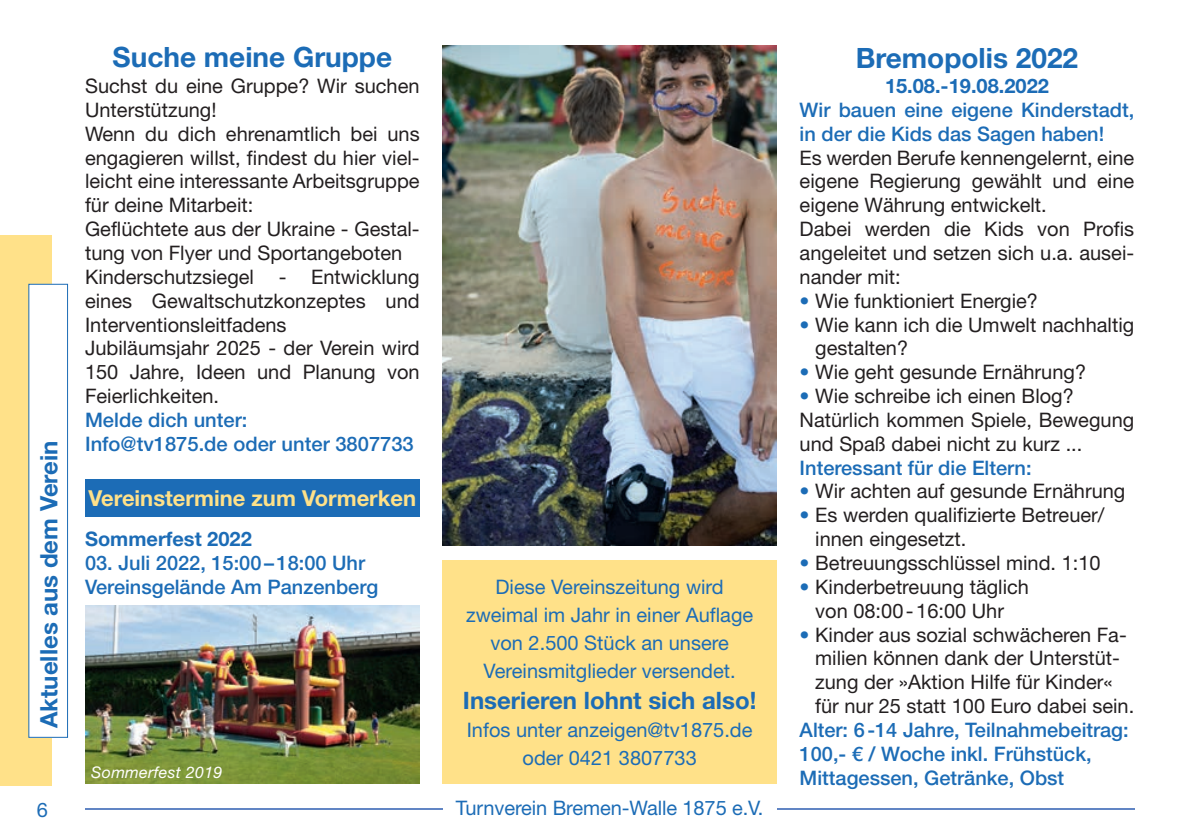
<style>
.page{position:relative;width:1191px;height:840px;background:#fff}
.page>*{position:absolute;margin:0;border:0;box-sizing:border-box;transform-origin:0 0}
.t1{font:700 28px "Helvetica Neue LT";color:#1c6cb6}
.t2{font:700 24px "Helvetica Neue LT";color:#1c6cb6}
.t3{font:700 22px "Helvetica Neue LT";color:#ffe189}
.t4{font:20px/23.8px "Helvetica Neue LT";color:#231f20}
.t5{font:500 20px/23.8px "Helvetica Neue LT";color:#1c6cb6}
.t6{font:20px/28px "Helvetica Neue LT";color:#1c6cb6;text-align:center}
.t7{font:700 20px "Helvetica Neue LT";color:#1c6cb6}
.t8{font:italic 16px "Helvetica Neue LT";letter-spacing:.02em;color:#fff}
.s1{color:#1c6cb6}
</style>
<div class="page">
<div style="left:0;top:235px;width:51px;height:550px;background:#ffe189"></div>
<div style="left:29px;top:284px;width:39px;height:453px;background:#fff"></div>
<div style="left:28px;top:283px;width:40px;height:454px;border:1px solid #1c6cb6"></div>
<hr style="left:85px;top:807px;width:357px;height:1px;background:#6185c4">
<hr style="left:777px;top:807px;width:357px;height:1px;background:#6185c4">
<img style="left:443px;top:45px;width:333px;height:500px">
<img style="left:85px;top:605px;width:335px;height:177px">
<div style="left:85px;top:478px;width:335px;height:38px;background:#1c6cb6"></div>
<div style="left:442px;top:560px;width:335px;height:222px;background:#ffe189"></div>
<p class="t2" style="left:34px;top:728px;width:289px;rotate:-90deg">Aktuelles aus dem Verein</p>
<p class="t6" style="left:37px;top:795px;width:13px">6</p>
<h1 class="t1" style="left:113px;top:40px;width:281px">Suche meine Gruppe</h1>
<p class="t4" style="left:85px;top:74px;width:336px">Suchst du eine Gruppe? Wir suchen<br>Unterstützung!<br>Wenn du dich ehrenamtlich bei uns engagieren willst, findest du hier viel&shy;leicht eine interessante Arbeitsgruppe für deine Mitarbeit:<br>Geflüchtete aus der Ukraine - Gestal&shy;tung von Flyer und Sportangeboten<br>Kinderschutzsiegel - Entwicklung eines Gewaltschutzkonzeptes und<br>Interventionsleitfadens<br>Jubiläumsjahr 2025 - der Verein wird<br>150 Jahre, Ideen und Planung von<br>Feierlichkeiten.</p>
<p class="t5" style="left:85px;top:407px;width:330px">Melde dich unter:<br>Info@tv1875.de oder unter 3807733</p>
<p class="t3" style="left:89px;top:484px;width:329px">Vereinstermine zum Vormerken</p>
<p class="t7" style="left:85px;top:526px;width:168px">Sommerfest 2022</p>
<p class="t5" style="left:85px;top:550px;width:295px">03. Juli 2022, 15:00 – 18:00 Uhr<br>Vereinsgelände Am Panzenberg</p>
<p class="t8" style="left:91px;top:762px;width:133px">Sommerfest 2019</p>
<p class="t6" style="left:466px;top:572px;width:289px">Diese Vereinszeitung wird zweimal im Jahr in einer Auflage von 2.500 Stück an unsere<br>Vereinsmitglieder versendet.</p>
<p class="t2" style="left:463px;top:685px;width:295px">Inserieren lohnt sich also!</p>
<p class="t6" style="left:467px;top:715px;width:287px">Infos unter anzeigen@tv1875.de oder 0421 3807733</p>
<p class="t6" style="left:456px;top:792px;width:309px">Turnverein Bremen-Walle 1875 e.V.</p>
<h1 class="t1" style="left:855px;top:40px;width:224px">Bremopolis 2022</h1>
<p class="t7" style="left:885px;top:73px;width:165px">15.08.-19.08.2022</p>
<p class="t5" style="left:799px;top:98px;width:336px">Wir bauen eine eigene Kinderstadt, in der die Kids das Sagen haben!</p>
<p class="t4" style="left:799px;top:145px;width:336px">Es werden Berufe kennengelernt, eine eigene Regierung gewählt und eine eigene Währung entwickelt.<br>Dabei werden die Kids von Profis angeleitet und setzen sich u.a. ausei&shy;nander mit:</p>
<p class="t4" style="left:799px;top:288px;width:240px"><span class="s1">•</span> Wie funktioniert Energie?</p>
<p class="t4" style="left:815px;top:312px;width:320px;text-indent:-16px"><span class="s1">•</span> Wie kann ich die Umwelt nachhaltig gestalten?</p>
<p class="t4" style="left:799px;top:360px;width:288px"><span class="s1">•</span> Wie geht gesunde Ernährung?</p>
<p class="t4" style="left:799px;top:383px;width:336px"><span class="s1">•</span> Wie schreibe ich einen Blog?<br>Natürlich kommen Spiele, Bewegung und Spaß dabei nicht zu kurz ...</p>
<p class="t5" style="left:799px;top:455px;width:233px">Interessant für die Eltern:</p>
<p class="t4" style="left:799px;top:479px;width:327px"><span class="s1">•</span> Wir achten auf gesunde Ernährung</p>
<p class="t4" style="left:815px;top:502px;width:291px;text-indent:-16px"><span class="s1">•</span> Es werden qualifizierte Betreuer/ innen eingesetzt.</p>
<p class="t4" style="left:799px;top:550px;width:302px"><span class="s1">•</span> Betreuungsschlüssel mind. 1:10</p>
<p class="t4" style="left:799px;top:574px;width:231px;text-align:center"><span class="s1">•</span> Kinderbetreuung täglich von 08:00 - 16:00 Uhr</p>
<p class="t4" style="left:815px;top:622px;width:320px;text-indent:-16px"><span class="s1">•</span> Kinder aus sozial schwächeren Fa&shy;milien können dank der Unterstüt&shy;zung der »Aktion Hilfe für Kinder« für nur 25 statt 100 Euro dabei sein.</p>
<p class="t5" style="left:799px;top:717px;width:330px">Alter: 6 -14 Jahre, Teilnahmebeitrag:<br>100,- € / Woche inkl. Frühstück,<br>Mittagessen, Getränke, Obst</p>
</div>
